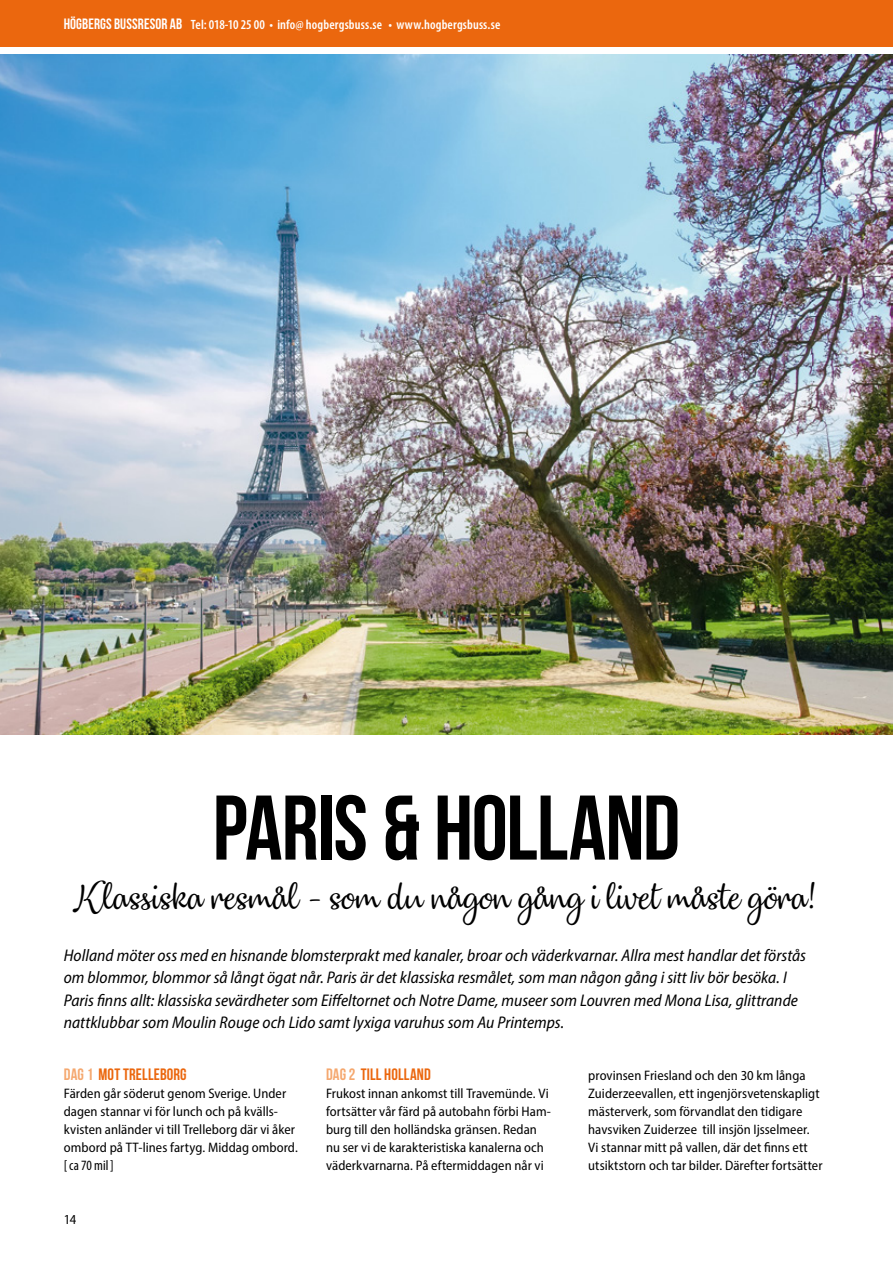
<style>
.page{position:relative;width:893px;height:1263px;background:#fff}
.page>*{position:absolute;margin:0;border:0;box-sizing:border-box;transform-origin:0 0}
.t1{font:700 91.5px "Bebas Neue";letter-spacing:-.015em;color:#000}
.t2{font:36px "Dulcelin";color:#000}
.t3{font:italic semi-condensed 16.95px/22.5px "Myriad Pro";color:#000}
.t4{font:700 16.5px "Bebas Neue";letter-spacing:.01em;color:#eb670e}
.t5{font:condensed 14.25px "Myriad Pro";letter-spacing:.005em;color:#000}
.t6{font:semi-condensed 13.8px/18px "Myriad Pro";letter-spacing:.005em;color:#000}
.t7{font:600 condensed 13.5px "Myriad Pro";letter-spacing:.01em;color:#fff}
.s1{font-family:"Bebas Neue";font-weight:700;font-stretch:normal;font-size:15px}
.s2{color:#f5a86f}
</style>
<div class="page">
<div style="left:0;top:0;width:893px;height:47px;background:#eb670e"></div>
<img style="left:0;top:55px;width:893px;height:679px">
<p class="t7" style="left:64px;top:16px;width:438px"><span class="s1">HÖGBERGS BUSSRESOR AB</span> Tel: 018-10 25 00 • info@ hogbergsbuss.se • www.hogbergsbuss.se</p>
<h1 class="t1" style="left:213px;top:778px;width:469px">PARIS &amp; HOLLAND</h1>
<h2 class="t2" style="left:76px;top:875px;width:742px">Klassiska resmål - som du någon gång i livet måste göra!</h2>
<p class="t3" style="left:64px;top:943px;width:744px">Holland möter oss med en hisnande blomsterprakt med kanaler, broar och väderkvarnar. Allra mest handlar det förstås om blommor, blommor så långt ögat når. Paris är det klassiska resmålet, som man någon gång i sitt liv bör besöka. I Paris finns allt: klassiska sevärdheter som Eiffeltornet och Notre Dame, museer som Louvren med Mona Lisa, glittrande nattklubbar som Moulin Rouge och Lido samt lyxiga varuhus som Au Printemps.</p>
<p class="t4" style="left:64px;top:1065px;width:124px"><span class="s2">DAG 1</span> MOT TRELLEBORG</p>
<p class="t6" style="left:64px;top:1084px;width:234px">Färden går söderut genom Sverige. Under dagen stannar vi för lunch och på kvälls&shy;kvisten anländer vi till Trelleborg där vi åker ombord på TT-lines fartyg. Middag ombord.</p>
<p class="t5" style="left:64px;top:1157px;width:52px">[ca 70 mil]</p>
<p class="t4" style="left:326px;top:1065px;width:106px"><span class="s2">DAG 2</span> TILL HOLLAND</p>
<p class="t6" style="left:326px;top:1084px;width:226px">Frukost innan ankomst till Travemünde. Vi fortsätter vår färd på autobahn förbi Ham&shy;burg till den holländska gränsen. Redan nu ser vi de karakteristiska kanalerna och väderkvarnarna. På eftermiddagen når vi</p>
<p class="t6" style="left:588px;top:1066px;width:236px">provinsen Friesland och den 30 km långa Zuiderzeevallen, ett ingenjörsvetenskapligt mästerverk, som förvandlat den tidigare havsviken Zuiderzee till insjön Ijsselmeer.<br>Vi stannar mitt på vallen, där det finns ett utsiktstorn och tar bilder. Därefter fortsätter</p>
<p class="t6" style="left:64px;top:1210px;width:14px">14</p>
</div>
